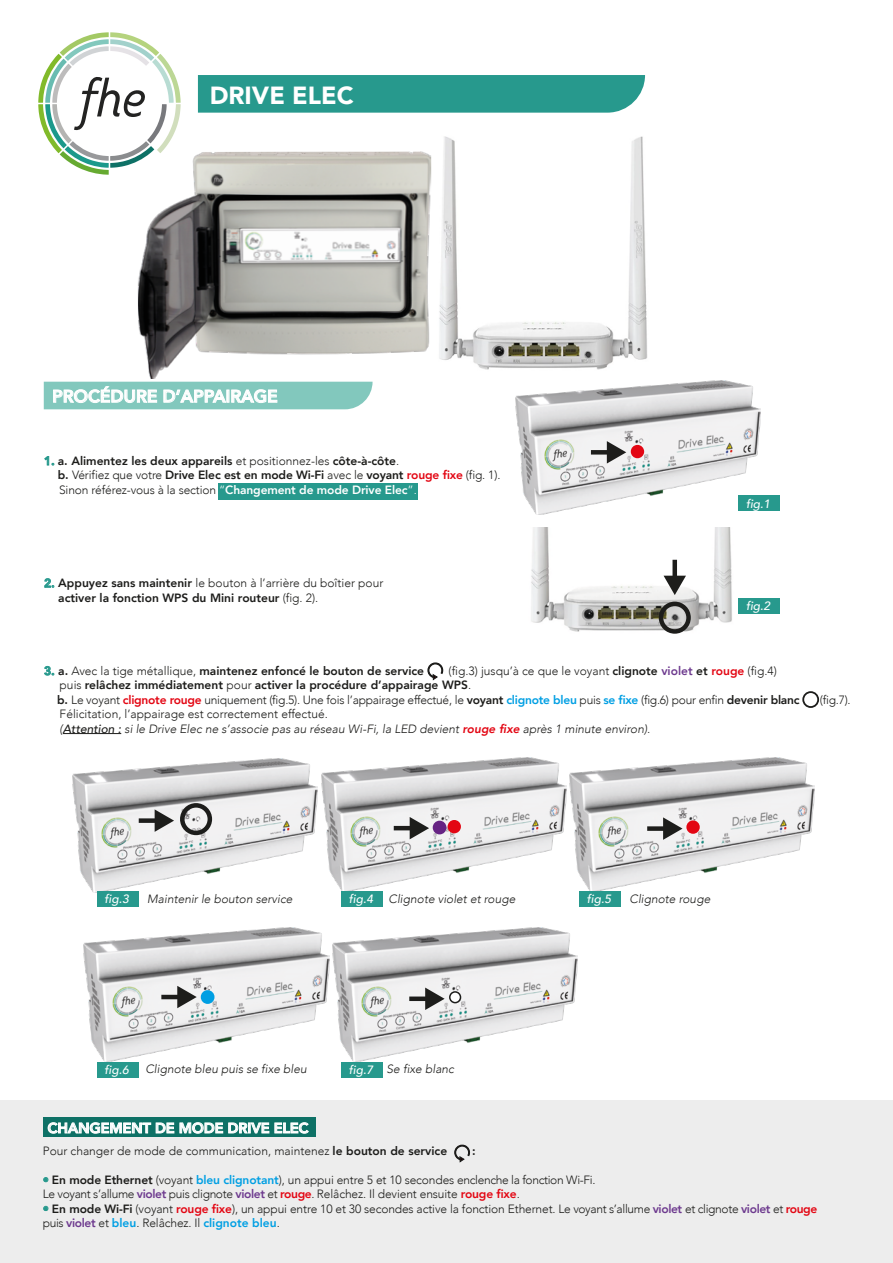
<style>
.page{position:relative;width:893px;height:1263px;background:#fff}
.page>*{position:absolute;margin:0;border:0;box-sizing:border-box;transform-origin:0 0}
.t1{font:900 24.75px "Avenir";color:#fff}
.t2{font:800 17.25px "Avenir";color:#fff}
.t3{font:800 14.25px "Avenir";color:#fff}
.t4{font:300 12px/14.4px "Avenir";letter-spacing:-.01em;color:#1d1d1b}
.t5{font:italic 300 12px/14.4px "Avenir";color:#1d1d1b}
.t6{font:800 12px/14.4px "Avenir";color:#1d1d1b}
.t7{font:italic 500 12px "Avenir";color:#fff}
.s1{font-weight:800;color:#27998d}
.s2{font-weight:800}
.s3{font-weight:800;color:#e30613}
.s4{color:#fff}
.s5{font-weight:800;color:#fff}
.s6{color:#27998d}
.s7{font-weight:300}
.s8{font-weight:800;color:#6e3b8f}
.s9{font-weight:800;color:#009fe3}
.s10{font-style:normal}
.s11{font-weight:500}
</style>
<div class="page">
<div style="left:218px;top:483px;width:200px;height:16px;background:#27998d"></div>
<div style="left:0;top:1100px;width:893px;height:163px;background:#ededed"></div>
<div style="left:802px;top:691px;width:17px;height:17px;border:2px solid #1d1d1b;border-radius:50%"></div>
<img style="left:516px;top:381px;width:245px;height:134px">
<div style="left:632px;top:446px;width:11px;height:11px;background:#e30613;border-radius:50%"></div>
<div style="left:631px;top:445px;width:13px;height:13px;border:3px solid #e30613;border-radius:50%"></div>
<div style="left:591px;top:450px;width:19px;height:5px;background:#1d1d1b"></div>
<svg style="left:607px;top:441px;width:19px;height:22px"></svg>
<img style="left:531px;top:527px;width:201px;height:107px">
<div style="left:659px;top:602px;width:32px;height:32px;border:4px solid #1d1d1b;border-radius:50%"></div>
<img style="left:321px;top:757px;width:245px;height:134px">
<div style="left:449px;top:821px;width:11px;height:11px;background:#e30613;border-radius:50%"></div>
<div style="left:448px;top:820px;width:13px;height:13px;border:3px solid #e30613;border-radius:50%"></div>
<div style="left:434px;top:822px;width:11px;height:11px;background:#662383;border-radius:50%"></div>
<div style="left:433px;top:821px;width:13px;height:13px;border:3px solid #662383;border-radius:50%"></div>
<img style="left:73px;top:758px;width:245px;height:134px">
<div style="left:139px;top:818px;width:19px;height:5px;background:#1d1d1b"></div>
<svg style="left:155px;top:809px;width:19px;height:23px"></svg>
<div style="left:180px;top:803px;width:32px;height:32px;border:4px solid #1d1d1b;border-radius:50%"></div>
<hr style="left:394px;top:826px;width:19px;height:4px;background:#1d1d1b">
<svg style="left:410px;top:817px;width:19px;height:22px"></svg>
<img style="left:569px;top:757px;width:245px;height:134px">
<div style="left:688px;top:822px;width:10px;height:10px;background:#e30613;border-radius:50%"></div>
<div style="left:686px;top:820px;width:14px;height:14px;border:3px solid #e30613;border-radius:50%"></div>
<div style="left:647px;top:826px;width:19px;height:5px;background:#1d1d1b"></div>
<svg style="left:663px;top:817px;width:19px;height:23px"></svg>
<img style="left:84px;top:927px;width:245px;height:134px">
<div style="left:202px;top:992px;width:11px;height:10px;background:#009fe3;border-radius:50%"></div>
<div style="left:201px;top:990px;width:13px;height:14px;border:3px solid #009fe3;border-radius:50%"></div>
<hr style="left:161px;top:995px;width:20px;height:4px;background:#1d1d1b">
<svg style="left:177px;top:986px;width:20px;height:22px"></svg>
<img style="left:332px;top:927px;width:245px;height:134px">
<div style="left:450px;top:992px;width:10px;height:11px;background:#fff;border-radius:50%"></div>
<div style="left:449px;top:991px;width:12px;height:12px;border:2px solid #1d1d1b;border-radius:50%"></div>
<div style="left:409px;top:996px;width:19px;height:5px;background:#1d1d1b"></div>
<svg style="left:425px;top:987px;width:20px;height:23px"></svg>
<div style="left:672px;top:560px;width:5px;height:19px;background:#1d1d1b"></div>
<svg style="left:664px;top:576px;width:22px;height:19px"></svg>
<svg style="left:427px;top:662px;width:17px;height:19px"></svg>
<div style="left:738px;top:496px;width:42px;height:15px;background:#27998d"></div>
<div style="left:97px;top:891px;width:42px;height:15px;background:#27998d"></div>
<div style="left:341px;top:891px;width:42px;height:15px;background:#27998d"></div>
<div style="left:579px;top:891px;width:42px;height:15px;background:#27998d"></div>
<div style="left:97px;top:1062px;width:42px;height:15px;background:#27998d"></div>
<div style="left:341px;top:1062px;width:42px;height:15px;background:#27998d"></div>
<div style="left:738px;top:598px;width:42px;height:16px;background:#27998d"></div>
<div style="left:198px;top:75px;width:447px;height:38px;background:#27998d"></div>
<img style="left:138px;top:151px;width:294px;height:228px">
<img style="left:439px;top:136px;width:209px;height:234px">
<svg style="left:38px;top:32px;width:143px;height:143px"></svg>
<svg style="left:44px;top:382px;width:329px;height:27px;background:#94d0c6"></svg>
<svg style="left:44px;top:456px;width:10px;height:9px"></svg>
<svg style="left:44px;top:578px;width:10px;height:10px"></svg>
<svg style="left:44px;top:666px;width:10px;height:9px"></svg>
<hr style="left:63px;top:733px;width:58px;height:1px;background:#1d1d1b">
<div style="left:43px;top:1117px;width:272px;height:20px;background:#0e7166"></div>
<svg style="left:48px;top:1122px;width:126px;height:11px"></svg>
<svg style="left:180px;top:1122px;width:89px;height:11px"></svg>
<svg style="left:275px;top:1122px;width:34px;height:11px"></svg>
<svg style="left:43px;top:1177px;width:5px;height:5px"></svg>
<svg style="left:43px;top:1206px;width:5px;height:5px"></svg>
<svg style="left:454px;top:1144px;width:16px;height:19px"></svg>
<h1 class="t1" style="left:210px;top:74px;width:145px">DRIVE ELEC</h1>
<h2 class="t2" style="left:52px;top:383px;width:227px">PROCÉDURE D’APPAIRAGE</h2>
<p class="t4" style="left:58px;top:454px;width:444px;text-indent:-14px"><span class="s1">1.</span> <span class="s2">a. Alimentez les deux appareils</span> et positionnez-les <span class="s2">côte-à-côte</span>.<br><span class="s2">b.</span> Vérifiez que votre <span class="s2">Drive Elec est en mode Wi-Fi</span> avec le <span class="s2">voyant</span> <span class="s3">rouge fixe</span> (fig. 1).<br>Sinon référez-vous à la section <span class="s4">“</span><span class="s5">Changement de mode Drive Elec</span><span class="s4">”.</span></p>
<p class="t7" style="left:746px;top:496px;width:26px">fig.1</p>
<p class="t6" style="left:58px;top:576px;width:327px;text-indent:-14px"><span class="s6">2.</span> Appuyez sans maintenir <span class="s7">le bouton à l’arrière du boîtier pour </span>activer la fonction WPS du Mini routeur <span class="s7">(fig. 2).</span></p>
<p class="t7" style="left:746px;top:599px;width:26px">fig.2</p>
<p class="t6" style="left:44px;top:664px;width:382px"><span class="s6">3.</span> a. <span class="s7">Avec la tige métallique,</span> maintenez enfoncé le bouton de service</p>
<p class="t4" style="left:57px;top:664px;width:744px;text-indent:391px">(fig.3) jusqu’à ce que le voyant <span class="s2">clignote</span> <span class="s8">violet</span> <span class="s2">et</span> <span class="s3">rouge</span> (fig.4) puis <span class="s2">relâchez immédiatement</span> pour <span class="s2">activer la procédure d’appairage WPS</span>.<br><span class="s2">b.</span> Le voyant <span class="s3">clignote rouge</span> uniquement (fig.5). Une fois l’appairage effectué, le <span class="s2">voyant</span> <span class="s9">clignote bleu</span> puis <span class="s9">se fixe</span> (fig.6) pour enfin <span class="s2">devenir blanc</span></p>
<p class="t5" style="left:60px;top:707px;width:592px"><span class="s10">Félicitation, l’appairage est correctement effectué.<br></span>(<span class="s11">Attention :</span> si le Drive Elec ne s’associe pas au réseau Wi-Fi, la LED devient <span class="s3">rouge fixe</span> après 1 minute environ).</p>
<p class="t4" style="left:820px;top:692px;width:32px">(fig.7).</p>
<p class="t7" style="left:104px;top:891px;width:26px">fig.3</p>
<p class="t7" style="left:349px;top:891px;width:26px">fig.4</p>
<p class="t7" style="left:587px;top:891px;width:26px">fig.5</p>
<p class="t5" style="left:147px;top:891px;width:147px">Maintenir le bouton service</p>
<p class="t5" style="left:389px;top:891px;width:128px">Clignote violet et rouge</p>
<p class="t5" style="left:630px;top:891px;width:82px">Clignote rouge</p>
<p class="t5" style="left:145px;top:1061px;width:163px">Clignote bleu puis se fixe bleu</p>
<p class="t5" style="left:387px;top:1061px;width:69px">Se fixe blanc</p>
<p class="t7" style="left:104px;top:1062px;width:26px">fig.6</p>
<p class="t7" style="left:349px;top:1062px;width:26px">fig.7</p>
<p class="t3" style="left:48px;top:1117px;width:262px">CHANGEMENT DE MODE DRIVE ELEC</p>
<p class="t4" style="left:43px;top:1144px;width:406px">Pour changer de mode de communication, maintenez <span class="s2">le bouton de service</span></p>
<p class="t6" style="left:472px;top:1144px;width:5px">:</p>
<p class="t4" style="left:43px;top:1172px;width:554px"><span class="s6">•</span> <span class="s2">En mode Ethernet</span> (voyant <span class="s9">bleu clignotant</span>), un appui entre 5 et 10 secondes enclenche la fonction Wi-Fi.<br>Le voyant s’allume <span class="s8">violet</span> puis clignote <span class="s8">violet</span> et <span class="s3">rouge</span>. Relâchez. Il devient ensuite <span class="s3">rouge fixe</span>.</p>
<p class="t4" style="left:43px;top:1201px;width:776px"><span class="s6">•</span> <span class="s2">En mode Wi-Fi</span> (voyant <span class="s3">rouge fixe</span>), un appui entre 10 et 30 secondes active la fonction Ethernet. Le voyant s’allume <span class="s8">violet</span> et clignote <span class="s8">violet</span> et <span class="s3">rouge </span>puis <span class="s8">violet</span> et <span class="s9">bleu</span>. Relâchez. Il <span class="s9">clignote bleu</span>.</p>
</div>
